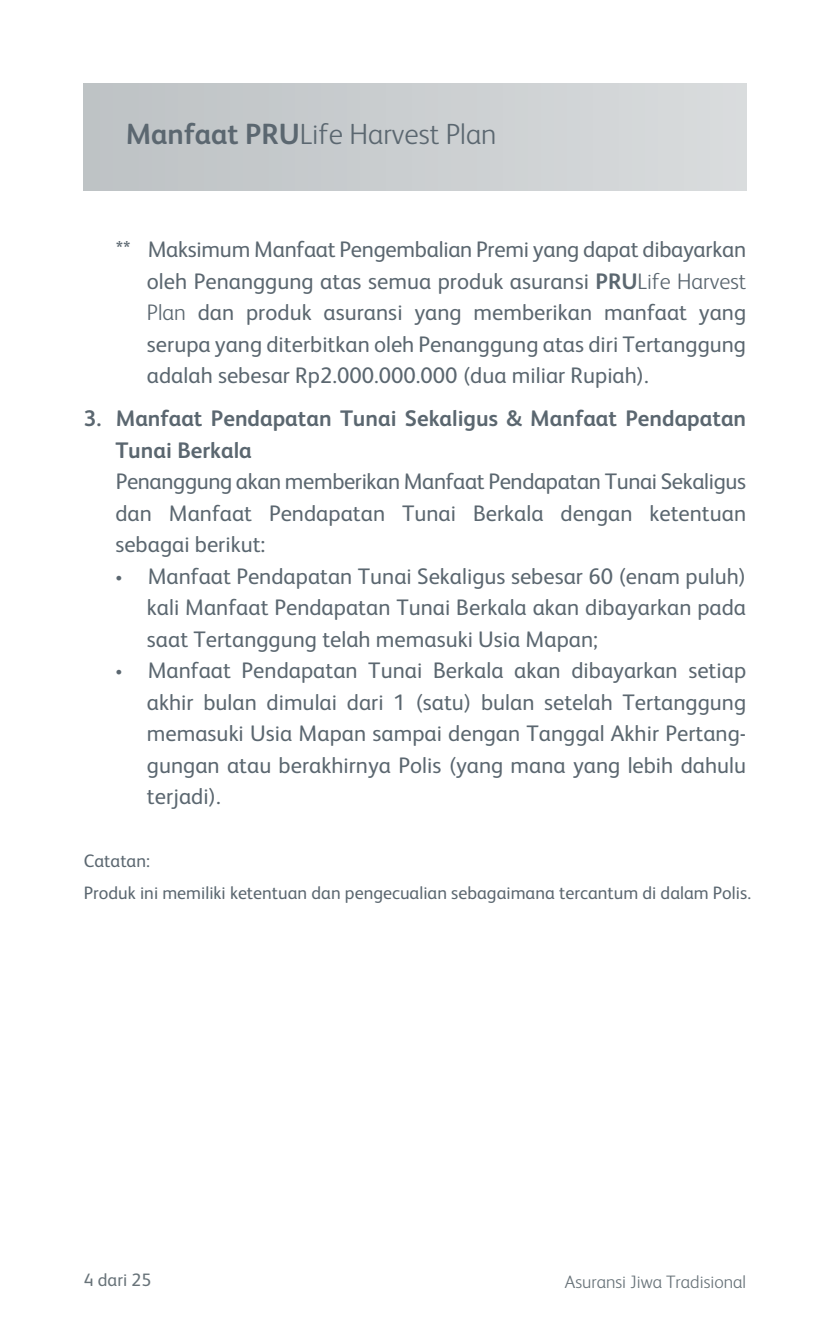
<style>
.page{position:relative;width:830px;height:1340px;background:#fff}
.page>*{position:absolute;margin:0;border:0;box-sizing:border-box;transform-origin:0 0}
.t1{font:300 29.25px "FS Albert Pro";color:#5b6770}
.t2{font:22.5px/31.5px "FS Albert Pro";color:#5b6770;text-align:justify}
.t3{font:700 22.5px/31.5px "FS Albert Pro";color:#5b6770}
.t4{font:18px/31.5px "FS Albert Pro";color:#5b6770}
.t5{font:300 18px "FS Albert Pro";color:#687379}
.t6{font:18px "FS Albert Pro";color:#687379}
.s1{font-weight:700}
.s2{font-weight:300}
.s3{font-family:"Myriad Pro"}
</style>
<div class="page">
<div style="left:84px;top:84px;width:661px;height:106px;background:linear-gradient(to right,#bdc2c4,#d9dcdd)"></div>
<h1 class="t1" style="left:126px;top:114px;width:372px"><span class="s1">Manfaat PRU</span>Life Harvest Plan</h1>
<p class="t2" style="left:147px;top:232px;width:600px;text-indent:-31px">** Maksimum Manfaat Pengembalian Premi yang dapat dibayarkan oleh Penanggung atas semua produk asuransi <span class="s1">PRU</span><span class="s2">Life Harvest Plan</span> dan produk asuransi yang memberikan manfaat yang serupa yang diterbitkan oleh Penanggung atas diri Tertanggung adalah sebesar Rp2.000.000.000 (dua miliar Rupiah).</p>
<p class="t3" style="left:115px;top:401px;width:632px;text-indent:-32px">3. Manfaat Pendapatan Tunai Sekaligus &amp; Manfaat Pendapatan<br>Tunai Berkala</p>
<p class="t2" style="left:115px;top:464px;width:632px">Penanggung akan memberikan Manfaat Pendapatan Tunai Sekaligus dan Manfaat Pendapatan Tunai Berkala dengan ketentuan sebagai berikut:</p>
<p class="t2" style="left:147px;top:558px;width:600px;text-indent:-31px"><span class="s3">•</span> Manfaat Pendapatan Tunai Sekaligus sebesar 60 (enam puluh) kali Manfaat Pendapatan Tunai Berkala akan dibayarkan pada saat Tertanggung telah memasuki Usia Mapan;</p>
<p class="t2" style="left:147px;top:653px;width:600px;text-indent:-31px"><span class="s3">•</span> Manfaat Pendapatan Tunai Berkala akan dibayarkan setiap akhir bulan dimulai dari 1 (satu) bulan setelah Tertanggung memasuki Usia Mapan sampai dengan Tanggal Akhir Pertang&shy;gungan atau berakhirnya Polis (yang mana yang lebih dahulu terjadi).</p>
<p class="t4" style="left:84px;top:844px;width:668px">Catatan:<br>Produk ini memiliki ketentuan dan pengecualian sebagaimana tercantum di dalam Polis.</p>
<p class="t6" style="left:84px;top:1267px;width:69px">4 dari 25</p>
<p class="t5" style="left:564px;top:1268px;width:183px">Asuransi Jiwa Tradisional</p>
</div>
